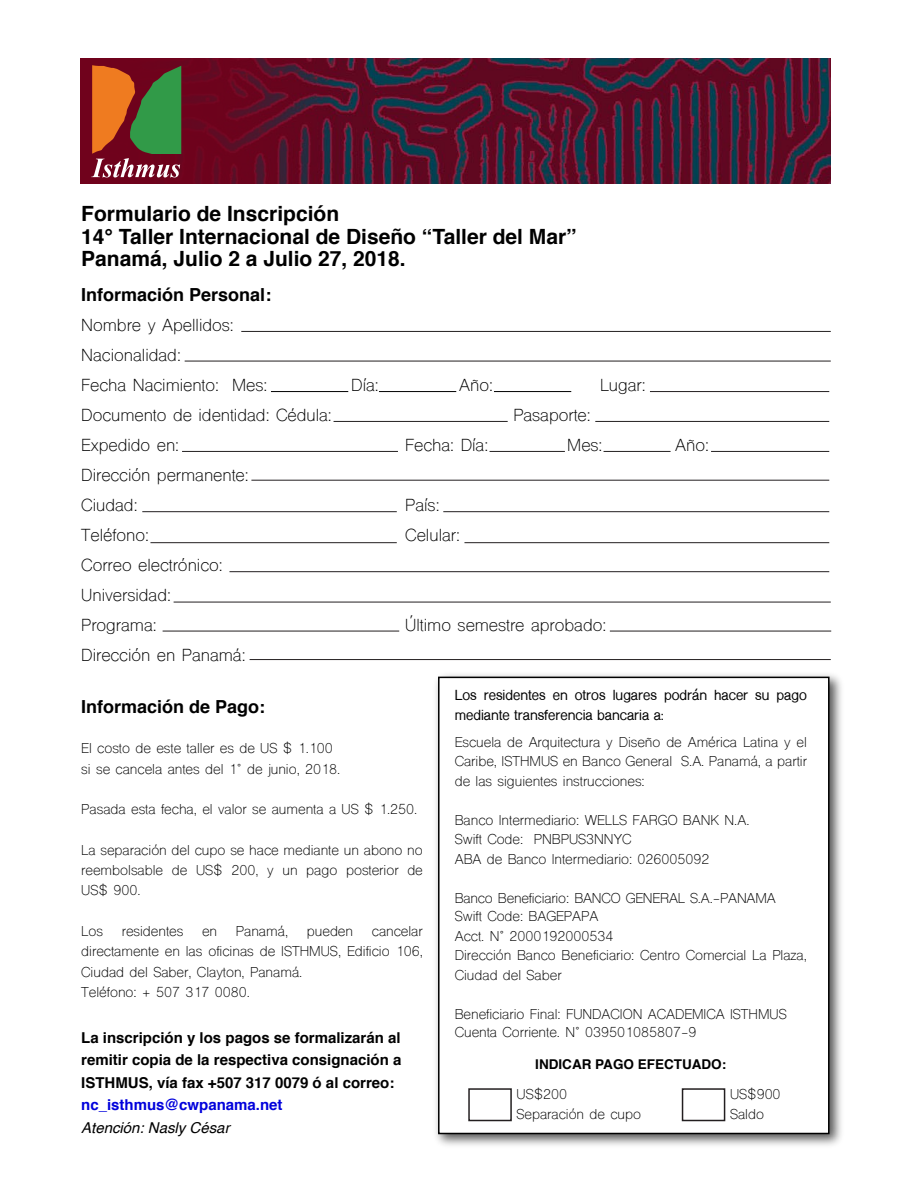
<style>
.page{position:relative;width:918px;height:1188px;background:#fff}
.page>*{position:absolute;margin:0;border:0;box-sizing:border-box;transform-origin:0 0}
.t1{font:700 21px/22.5px "Helvetica";color:#000}
.t2{font:700 18px "Helvetica";color:#000}
.t3{font:16.5px/30px "Shree Dev 0714";color:#000}
.t4{font:700 15px/22.5px "Helvetica";color:#000;text-align:justify}
.t5{font:700 15px "Helvetica";color:#0000dc}
.t6{font:italic 15px "Helvetica";color:#000}
.t7{font:13.5px/20.2px "Shree Dev 0714";color:#000}
.t8{font:700 13.5px/20.2px "Shree Dev 0714";color:#000}
.t9{font:700 13.5px "Helvetica";color:#000}
</style>
<div class="page">
<img style="left:436px;top:674px;width:406px;height:472px">
<div style="left:438px;top:677px;width:392px;height:457px;background:#fff;border:2px solid #000"></div>
<img style="left:336px;top:59px;width:495px;height:124px">
<hr style="left:241px;top:331px;width:590px;height:1px;background:#231f20">
<hr style="left:334px;top:421px;width:174px;height:1px;background:#231f20">
<hr style="left:182px;top:451px;width:216px;height:1px;background:#231f20">
<hr style="left:251px;top:480px;width:578px;height:1px;background:#231f20">
<hr style="left:142px;top:511px;width:255px;height:1px;background:#231f20">
<hr style="left:150px;top:542px;width:247px;height:1px;background:#231f20">
<hr style="left:229px;top:571px;width:600px;height:1px;background:#231f20">
<hr style="left:174px;top:602px;width:657px;height:1px;background:#231f20">
<hr style="left:163px;top:631px;width:236px;height:1px;background:#231f20">
<hr style="left:250px;top:659px;width:581px;height:1px;background:#231f20">
<hr style="left:610px;top:631px;width:221px;height:1px;background:#231f20">
<hr style="left:464px;top:542px;width:365px;height:1px;background:#231f20">
<hr style="left:443px;top:511px;width:386px;height:1px;background:#231f20">
<hr style="left:490px;top:451px;width:75px;height:1px;background:#231f20">
<hr style="left:604px;top:451px;width:67px;height:1px;background:#231f20">
<hr style="left:711px;top:451px;width:118px;height:1px;background:#231f20">
<hr style="left:595px;top:421px;width:234px;height:1px;background:#231f20">
<hr style="left:185px;top:361px;width:646px;height:1px;background:#231f20">
<hr style="left:271px;top:391px;width:77px;height:1px;background:#000">
<hr style="left:379px;top:391px;width:77px;height:1px;background:#000">
<hr style="left:494px;top:391px;width:77px;height:1px;background:#000">
<hr style="left:650px;top:391px;width:179px;height:1px;background:#231f20">
<div style="left:468px;top:1088px;width:44px;height:33px;background:#fff;border:2px solid #231f20"></div>
<div style="left:682px;top:1088px;width:43px;height:33px;background:#fff;border:2px solid #231f20"></div>
<svg style="left:81px;top:59px;width:255px;height:124px;background:#630a23"></svg>
<svg style="left:91px;top:65px;width:90px;height:113px;background:#846038"></svg>
<h1 class="t1" style="left:81px;top:204px;width:497px">Formulario de Inscripción<br>14° Taller Internacional de Diseño “Taller del Mar”<br>Panamá, Julio 2 a Julio 27, 2018.</h1>
<h2 class="t2" style="left:81px;top:287px;width:192px">Información Personal:</h2>
<p class="t3" style="left:81px;top:312px;width:188px">Nombre y Apellidos:<br>Nacionalidad:<br>Fecha Nacimiento: Mes:</p>
<p class="t3" style="left:351px;top:372px;width:29px">Día:</p>
<p class="t3" style="left:459px;top:372px;width:35px">Año:</p>
<p class="t3" style="left:600px;top:372px;width:47px">Lugar:</p>
<p class="t3" style="left:81px;top:402px;width:252px">Documento de identidad: Cédula:</p>
<p class="t3" style="left:513px;top:402px;width:79px">Pasaporte:</p>
<p class="t3" style="left:81px;top:432px;width:99px">Expedido en:</p>
<p class="t3" style="left:405px;top:432px;width:84px">Fecha: Día:</p>
<p class="t3" style="left:567px;top:432px;width:37px">Mes:</p>
<p class="t3" style="left:675px;top:432px;width:35px">Año:</p>
<p class="t3" style="left:81px;top:462px;width:169px">Dirección permanente:<br>Ciudad:</p>
<p class="t3" style="left:405px;top:492px;width:36px">País:</p>
<p class="t3" style="left:81px;top:522px;width:69px">Teléfono:</p>
<p class="t3" style="left:405px;top:522px;width:56px">Celular:</p>
<p class="t3" style="left:81px;top:552px;width:143px">Correo electrónico:<br>Universidad:<br>Programa:</p>
<p class="t3" style="left:405px;top:612px;width:203px">Último semestre aprobado:</p>
<p class="t3" style="left:81px;top:642px;width:166px">Dirección en Panamá:</p>
<h2 class="t2" style="left:81px;top:700px;width:186px">Información de Pago:</h2>
<p class="t7" style="left:81px;top:740px;width:261px">El costo de este taller es de US $ 1.100 si se cancela antes del 1° de junio, 2018.</p>
<p class="t7" style="left:81px;top:801px;width:338px">Pasada esta fecha, el valor se aumenta a US $ 1.250.</p>
<p class="t7" style="left:81px;top:841px;width:343px;text-align:justify">La separación del cupo se hace mediante un abono no reembolsable de US$ 200, y un pago posterior de US$ 900.</p>
<p class="t7" style="left:81px;top:923px;width:23px">Los</p>
<p class="t7" style="left:122px;top:923px;width:63px">residentes</p>
<p class="t7" style="left:202px;top:923px;width:17px">en</p>
<p class="t7" style="left:236px;top:923px;width:54px">Panamá,</p>
<p class="t7" style="left:307px;top:923px;width:48px">pueden</p>
<p class="t7" style="left:81px;top:923px;width:343px;text-indent:291px">cancelar directamente en las oficinas de ISTHMUS, Edificio 106,<br>Ciudad del Saber, Clayton, Panamá.<br>Teléfono: + 507 317 0080.</p>
<p class="t4" style="left:81px;top:1027px;width:322px">La inscripción y los pagos se formalizarán al remitir copia de la respectiva consignación a ISTHMUS, vía fax +507 317 0079 ó al correo:</p>
<p class="t5" style="left:81px;top:1099px;width:203px">nc_isthmus@cwpanama.net</p>
<p class="t6" style="left:81px;top:1121px;width:150px">Atención: Nasly César</p>
<p class="t8" style="left:455px;top:687px;width:354px">Los residentes en otros lugares podrán hacer su pago mediante transferencia bancaria a:</p>
<p class="t7" style="left:455px;top:734px;width:354px;line-height:19.5px;text-align:justify">Escuela de Arquitectura y Diseño de América Latina y el Caribe, ISTHMUS en Banco General S.A. Panamá, a partir de las siguientes instrucciones:</p>
<p class="t7" style="left:455px;top:812px;width:296px;line-height:19.5px">Banco Intermediario: WELLS FARGO BANK N.A.<br>Swift Code: PNBPUS3NNYC<br>ABA de Banco Intermediario: 026005092</p>
<p class="t7" style="left:455px;top:890px;width:354px;line-height:19.2px">Banco Beneficiario: BANCO GENERAL S.A.-PANAMA<br>Swift Code: BAGEPAPA<br>Acct. N° 2000192000534<br>Dirección Banco Beneficiario: Centro Comercial La Plaza, Ciudad del Saber</p>
<p class="t7" style="left:455px;top:1006px;width:333px;line-height:18.6px">Beneficiario Final: FUNDACION ACADEMICA ISTHMUS<br>Cuenta Corriente. N° 039501085807-9</p>
<p class="t9" style="left:535px;top:1059px;width:193px">INDICAR PAGO EFECTUADO:</p>
<p class="t7" style="left:517px;top:1086px;width:126px;line-height:19.5px">US$200<br>Separación de cupo</p>
<p class="t7" style="left:730px;top:1086px;width:52px;line-height:19.5px">US$900<br>Saldo</p>
</div>
